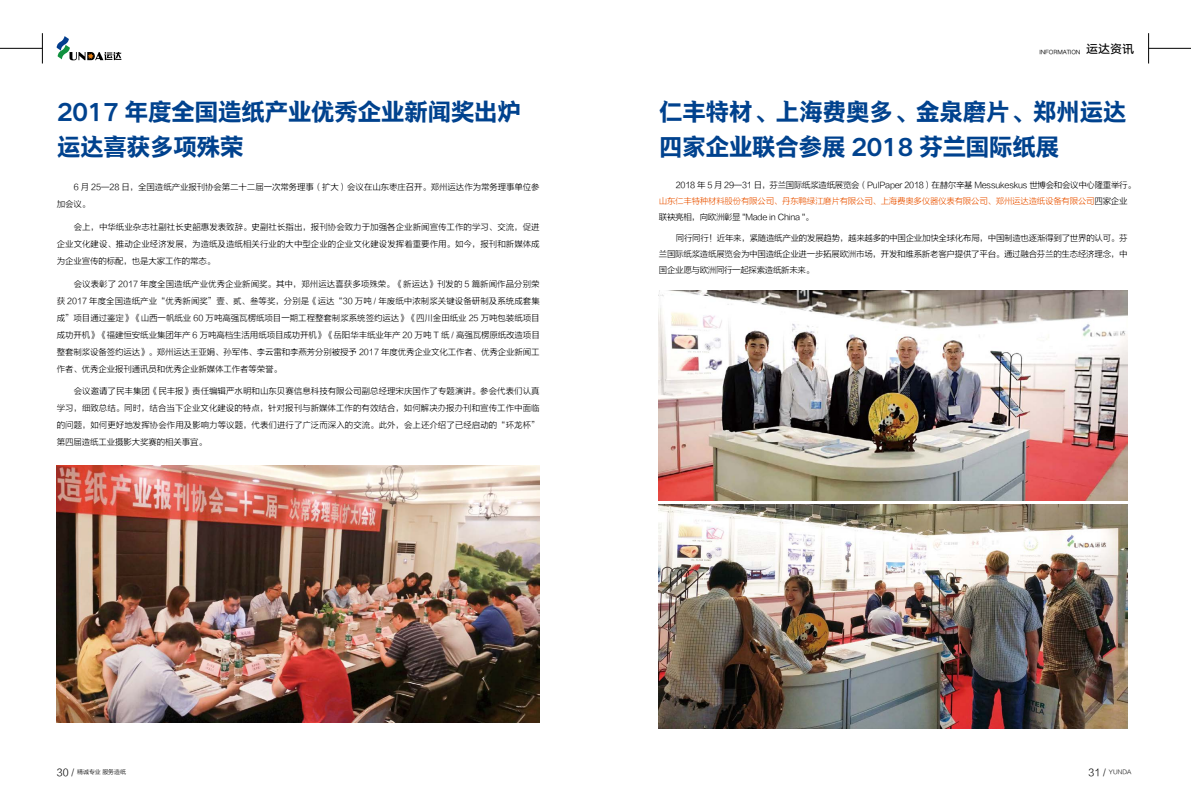
<style>
.page{position:relative;width:1191px;height:808px;background:#fff}
.page>*{position:absolute;margin:0;border:0;box-sizing:border-box;transform-origin:0 0}
.t1{font:24px/34.8px "HY Tie Xian Hei GEJ";letter-spacing:-.03em;color:#00428e}
.t2{font:12px "HY Qi Hei FZS";color:#000}
.t3{font:8.5px/17px "FZLTXHK";letter-spacing:-.02em;color:#000;text-align:justify}
.t4{font:8.5px/16px "FZLTXHK";letter-spacing:-.04em;color:#000}
.t5{font:6px "FZLTXHK";letter-spacing:-.02em;color:#000}
.t6{font:6px "HY Qi Hei EZS";letter-spacing:-.02em;color:#000}
.s1{color:#ea5504}
.s2{font-size:10px}
</style>
<div class="page">
<img style="left:57px;top:465px;width:483px;height:257px">
<img style="left:659px;top:505px;width:468px;height:223px">
<img style="left:659px;top:291px;width:468px;height:209px">
<h1 class="t1" style="left:57px;top:93px;width:466px">2017 年度全国造纸产业优秀企业新闻奖出炉运达喜获多项殊荣</h1>
<p class="t3" style="left:57px;top:179px;width:484px;text-indent:17px">6 月 25—28 日，全国造纸产业报刊协会第二十二届一次常务理事（扩大）会议在山东枣庄召开。郑州运达作为常务理事单位参加会议。</p>
<p class="t3" style="left:57px;top:219px;width:484px;text-indent:17px">会上，中华纸业杂志社副社长史韶惠发表致辞。史副社长指出，报刊协会致力于加强各企业新闻宣传工作的学习、交流，促进企业文化建设、推动企业经济发展，为造纸及造纸相关行业的大中型企业的企业文化建设发挥着重要作用。如今，报刊和新媒体成为企业宣传的标配，也是大家工作的常态。</p>
<p class="t3" style="left:57px;top:275px;width:484px;text-indent:17px">会议表彰了 2017 年度全国造纸产业优秀企业新闻奖。其中，郑州运达喜获多项殊荣。《新运达》刊发的 5 篇新闻作品分别荣获 2017 年度全国造纸产业“优秀新闻奖”壹、贰、叁等奖，分别是《运达“30 万吨 / 年废纸中浓制浆关键设备研制及系统成套集成”项目通过鉴定》《山西一帆纸业 60 万吨高强瓦楞纸项目一期工程整套制浆系统签约运达》《四川金田纸业 25 万吨包装纸项目成功开机》《福建恒安纸业集团年产 6 万吨高档生活用纸项目成功开机》《岳阳华丰纸业年产 20 万吨 T 纸 / 高强瓦楞原纸改造项目整套制浆设备签约运达》。郑州运达王亚娟、孙军伟、李云雷和李燕芳分别被授予 2017 年度优秀企业文化工作者、优秀企业新闻工作者、优秀企业报刊通讯员和优秀企业新媒体工作者等荣誉。</p>
<p class="t3" style="left:57px;top:383px;width:484px;text-indent:17px">会议邀请了民丰集团《民丰报》责任编辑严水明和山东贝赛信息科技有限公司副总经理宋庆国作了专题演讲。参会代表们认真学习，细致总结。同时，结合当下企业文化建设的特点，针对报刊与新媒体工作的有效结合，如何解决办报办刊和宣传工作中面临的问题，如何更好地发挥协会作用及影响力等议题，代表们进行了广泛而深入的交流。此外，会上还介绍了已经启动的“环龙杯”第四届造纸工业摄影大奖赛的相关事宜。</p>
<h2 class="t2" style="left:1086px;top:42px;width:49px">运达资讯</h2>
<p class="t6" style="left:1039px;top:49px;width:42px">INFORMATION</p>
<h1 class="t1" style="left:659px;top:93px;width:469px">仁丰特材、上海费奥多、金泉磨片、郑州运达四家企业联合参展 2018 芬兰国际纸展</h1>
<p class="t4" style="left:659px;top:177px;width:478px;text-indent:17px">2018 年 5 月 29—31 日，芬兰国际纸浆造纸展览会（PulPaper 2018）在赫尔辛基 Messukeskus 世博会和会议中心隆重举行。<span class="s1">山东仁丰特种材料股份有限公司、丹东鸭绿江磨片有限公司、上海费奥多仪器仪表有限公司、郑州运达造纸设备有限公司</span>四家企业联袂亮相，向欧洲彰显 "Made in China "。</p>
<p class="t3" style="left:659px;top:231px;width:470px;line-height:16px;text-indent:17px">同行同行！近年来，紧随造纸产业的发展趋势，越来越多的中国企业加快全球化布局，中国制造也逐渐得到了世界的认可。芬兰国际纸浆造纸展览会为中国造纸企业进一步拓展欧洲市场，开发和维系新老客户提供了平台。通过融合芬兰的生态经济理念，中国企业愿与欧洲同行一起探索造纸新未来。</p>
<p class="t5" style="left:57px;top:769px;width:71px"><span class="s2">30 /</span> 精诚专业 服务造纸</p>
<p class="t5" style="left:1088px;top:769px;width:45px"><span class="s2">31 /</span> YUNDA</p>
</div>
